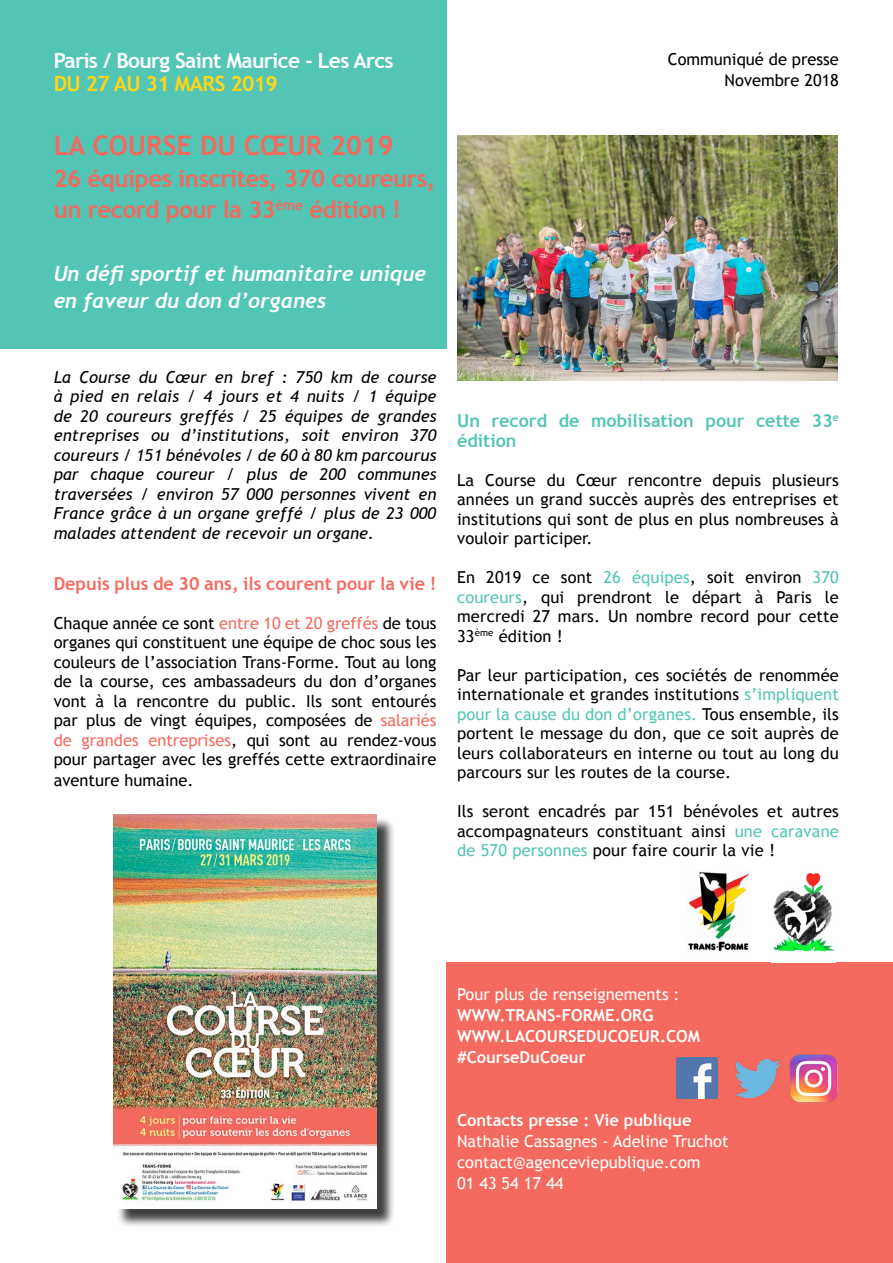
<style>
.page{position:relative;width:893px;height:1263px;background:#fff}
.page>*{position:absolute;margin:0;border:0;box-sizing:border-box;transform-origin:0 0}
.t1{font:700 27px "Trebuchet MS";color:#f46a5f}
.t2{font:700 24px/31.5px "Trebuchet MS";letter-spacing:-.02em;color:#f46a5f}
.t3{font:italic 700 21px/27px "Trebuchet";color:#fff}
.t4{font:700 21px "Trebuchet MS";letter-spacing:-.03em;color:#fff}
.t5{font:700 21px "Trebuchet MS";letter-spacing:-.03em;color:#ffd517}
.t6{font:700 18px/19.5px "Trebuchet MS";color:#53c5b5}
.t7{font:700 18px "Trebuchet MS";color:#f46a5f}
.t8{font:16.5px/19.5px "Trebuchet MS";letter-spacing:.01em;color:#000;text-align:justify}
.t9{font:italic 16.5px/19.5px "Trebuchet MS";letter-spacing:.01em;color:#000;text-align:justify}
.t10{font:16.5px/21px "Trebuchet MS";color:#fff}
.t11{font:700 16.5px/21px "Trebuchet MS";color:#fff}
.t12{font:700 16.5px "Trebuchet MS";color:#fff}
.s1{color:#f46a5f}
.s2{color:#53c5b5}
</style>
<div class="page">
<div style="left:0;top:0;width:446px;height:349px;background:#53c5b5"></div>
<div style="left:116px;top:817px;width:279px;height:410px;background:#000;opacity:.75"></div>
<img style="left:114px;top:814px;width:262px;height:395px">
<img style="left:458px;top:136px;width:380px;height:245px">
<div style="left:446px;top:962px;width:447px;height:301px;background:#f46a5f"></div>
<img style="left:688px;top:872px;width:62px;height:80px">
<img style="left:773px;top:872px;width:62px;height:80px">
<img style="left:676px;top:1058px;width:41px;height:41px">
<img style="left:735px;top:1059px;width:46px;height:38px">
<img style="left:789px;top:1054px;width:49px;height:48px">
<p class="t4" style="left:54px;top:48px;width:341px">Paris / Bourg Saint Maurice - Les Arcs</p>
<p class="t5" style="left:54px;top:70px;width:226px">DU 27 AU 31 MARS 2019</p>
<h1 class="t1" style="left:54px;top:129px;width:341px">LA COURSE DU CŒUR 2019</h1>
<h2 class="t2" style="left:54px;top:163px;width:383px">26 équipes inscrites, 370 coureurs, un record pour la 33<sup>ème</sup> édition !</h2>
<p class="t3" style="left:54px;top:261px;width:374px">Un défi sportif et humanitaire unique en faveur du don d’organes</p>
<p class="t8" style="left:668px;top:49px;width:173px;line-height:21px;text-align:right">Communiqué de presse<br>Novembre 2018</p>
<p class="t9" style="left:54px;top:367px;width:384px">La Course du Cœur en bref : 750 km de course à pied en relais / 4 jours et 4 nuits / 1 équipe de 20 coureurs greffés / 25 équipes de grandes entreprises ou d’institutions, soit environ 370 coureurs / 151 bénévoles / de 60 à 80 km parcourus par chaque coureur / plus de 200 communes traversées / environ 57 000 personnes vivent en France grâce à un organe greffé / plus de 23 000 malades attendent de recevoir un organe.</p>
<p class="t7" style="left:54px;top:572px;width:384px">Depuis plus de 30 ans, ils courent pour la vie !</p>
<p class="t8" style="left:54px;top:613px;width:384px">Chaque année ce sont <span class="s1">entre 10 et 20 greffés</span> de tous organes qui constituent une équipe de choc sous les couleurs de l’association Trans-Forme. Tout au long de la course, ces ambassadeurs du don d’organes vont à la rencontre du public. Ils sont entourés par plus de vingt équipes, composées de <span class="s1">salariés de grandes entreprises</span>, qui sont au rendez-vous pour partager avec les greffés cette extraordinaire</p>
<p class="t8" style="left:54px;top:771px;width:141px">aventure humaine.</p>
<p class="t6" style="left:457px;top:411px;width:383px">Un record de mobilisation pour cette 33<sup>e </sup>édition</p>
<p class="t8" style="left:457px;top:470px;width:383px">La Course du Cœur rencontre depuis plusieurs années un grand succès auprès des entreprises et institutions qui sont de plus en plus nombreuses à vouloir participer.</p>
<p class="t8" style="left:457px;top:568px;width:383px">En 2019 ce sont <span class="s2">26 équipes</span>, soit environ <span class="s2">370 coureurs</span>, qui prendront le départ à Paris le mercredi 27 mars. Un nombre record pour cette 33<sup>ème</sup> édition !</p>
<p class="t8" style="left:457px;top:665px;width:383px">Par leur participation, ces sociétés de renommée internationale et grandes institutions <span class="s2">s’impliquent pour la cause du don d’organes.</span> Tous ensemble, ils portent le message du don, que ce soit auprès de leurs collaborateurs en interne ou tout au long du parcours sur les routes de la course.</p>
<p class="t8" style="left:457px;top:802px;width:383px">Ils seront encadrés par 151 bénévoles et autres accompagnateurs constituant ainsi <span class="s2">une caravane de 570 personnes</span> pour faire courir la vie !</p>
<p class="t10" style="left:457px;top:984px;width:224px">Pour plus de renseignements :</p>
<p class="t11" style="left:457px;top:1005px;width:244px">WWW.TRANS-FORME.ORG<br>WWW.LACOURSEDUCOEUR.COM</p>
<p class="t12" style="left:457px;top:1047px;width:130px">#CourseDuCoeur</p>
<p class="t12" style="left:457px;top:1110px;width:236px">Contacts presse : Vie publique</p>
<p class="t10" style="left:457px;top:1131px;width:273px">Nathalie Cassagnes - Adeline Truchot contact@agenceviepublique.com<br>01 43 54 17 44</p>
</div>
